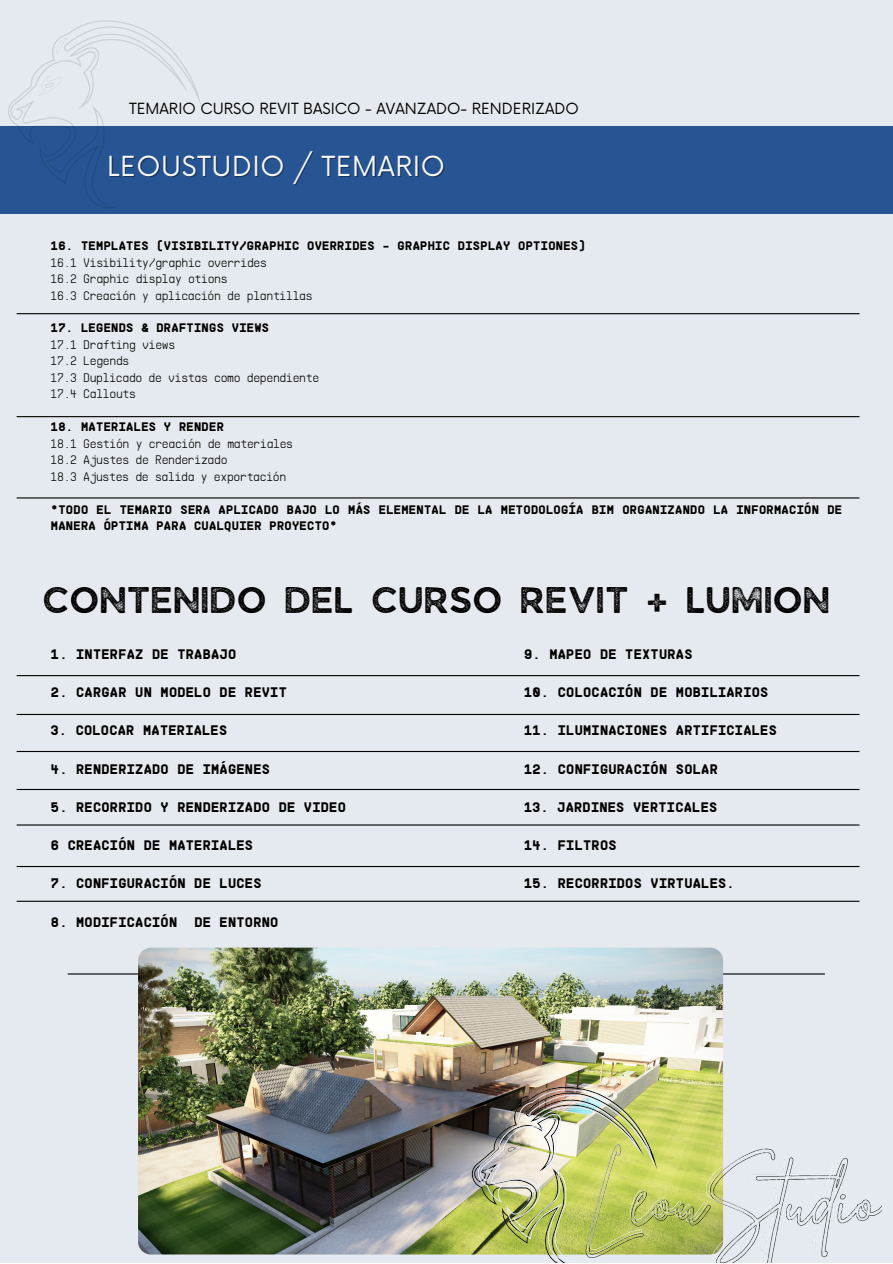
<style>
.page{position:relative;width:893px;height:1264px;background:#fff}
.page>*{position:absolute;margin:0;border:0;box-sizing:border-box;transform-origin:0 0}
.t1{font:34.95px "JA Jaya Giri Sans Rough";color:#000}
.t2{font:27px "Now";letter-spacing:.02em;color:#f6f6f5}
.t3{font:15px "Now";color:#000}
.t4{font:700 13.8px "Supply";letter-spacing:-.03em;color:#000}
.t5{font:12.3px "Supply";letter-spacing:-.03em;color:#000}
.t6{font:700 12.3px/16.5px "Supply";letter-spacing:-.03em;color:#000}
</style>
<div class="page">
<div style="left:0;top:0;width:892px;height:1262px;background:#e4eaef"></div>
<div style="left:0;top:126px;width:892px;height:87px;background:#275594"></div>
<hr style="left:68px;top:973px;width:756px;height:1px;background:#000">
<img style="left:8px;top:20px;width:193px;height:188px">
<hr style="left:17px;top:313px;width:842px;height:1px;background:#000">
<hr style="left:17px;top:416px;width:842px;height:1px;background:#000">
<hr style="left:17px;top:497px;width:842px;height:1px;background:#000">
<hr style="left:17px;top:675px;width:842px;height:1px;background:#000">
<hr style="left:17px;top:714px;width:842px;height:1px;background:#000">
<hr style="left:17px;top:751px;width:842px;height:1px;background:#000">
<hr style="left:17px;top:789px;width:842px;height:1px;background:#000">
<hr style="left:17px;top:824px;width:842px;height:1px;background:#000">
<hr style="left:17px;top:866px;width:842px;height:1px;background:#000">
<hr style="left:17px;top:900px;width:842px;height:1px;background:#000">
<img style="left:138px;top:947px;width:585px;height:307px;border-radius:13px">
<img style="left:466px;top:1025px;width:257px;height:230px">
<img style="left:470px;top:1039px;width:412px;height:223px">
<p class="t3" style="left:129px;top:100px;width:451px">TEMARIO CURSO REVIT BASICO - AVANZADO- RENDERIZADO</p>
<p class="t2" style="left:107px;top:151px;width:339px">LEOUSTUDIO / TEMARIO</p>
<p class="t6" style="left:51px;top:237px;width:537px">16. TEMPLATES (VISIBILITY/GRAPHIC OVERRIDES - GRAPHIC DISPLAY OPTIONES)</p>
<p class="t5" style="left:51px;top:254px;width:218px">16.1 Visibility/graphic overrides</p>
<p class="t5" style="left:51px;top:271px;width:179px">16.2 Graphic display otions</p>
<p class="t5" style="left:51px;top:287px;width:263px">16.3 Creación y aplicación de plantillas</p>
<p class="t6" style="left:51px;top:319px;width:220px">17. LEGENDS &amp; DRAFTINGS VIEWS</p>
<p class="t5" style="left:51px;top:337px;width:126px">17.1 Drafting views</p>
<p class="t5" style="left:51px;top:353px;width:80px">17.2 Legends</p>
<p class="t5" style="left:51px;top:370px;width:270px">17.3 Duplicado de vistas como dependiente</p>
<p class="t5" style="left:51px;top:386px;width:87px">17.4 Callouts</p>
<p class="t6" style="left:51px;top:418px;width:175px">18. MATERIALES Y RENDER</p>
<p class="t5" style="left:51px;top:435px;width:244px">18.1 Gestión y creación de materiales</p>
<p class="t5" style="left:51px;top:452px;width:178px">18.2 Ajustes de Renderizado</p>
<p class="t5" style="left:51px;top:468px;width:237px">18.3 Ajustes de salida y exportación</p>
<p class="t6" style="left:51px;top:500px;width:793px">*TODO EL TEMARIO SERA APLICADO BAJO LO MÁS ELEMENTAL DE LA METODOLOGÍA BIM ORGANIZANDO LA INFORMACIÓN DE<br>MANERA ÓPTIMA PARA CUALQUIER PROYECTO*</p>
<p class="t1" style="left:44px;top:586px;width:789px">CONTENIDO DEL CURSO REVIT + LUMION</p>
<p class="t4" style="left:51px;top:645px;width:187px">1. INTERFAZ DE TRABAJO</p>
<p class="t4" style="left:51px;top:683px;width:238px">2. CARGAR UN MODELO DE REVIT</p>
<p class="t4" style="left:51px;top:721px;width:178px">3. COLOCAR MATERIALES</p>
<p class="t4" style="left:51px;top:760px;width:221px">4. RENDERIZADO DE IMÁGENES</p>
<p class="t4" style="left:51px;top:798px;width:297px">5. RECORRIDO Y RENDERIZADO DE VIDEO</p>
<p class="t4" style="left:51px;top:836px;width:204px">6 CREACIÓN DE MATERIALES</p>
<p class="t4" style="left:51px;top:874px;width:213px">7. CONFIGURACIÓN DE LUCES</p>
<p class="t4" style="left:51px;top:913px;width:230px">8. MODIFICACIÓN DE ENTORNO</p>
<p class="t4" style="left:523px;top:645px;width:171px">9. MAPEO DE TEXTURAS</p>
<p class="t4" style="left:523px;top:683px;width:246px">10. COLOCACIÓN DE MOBILIARIOS</p>
<p class="t4" style="left:523px;top:721px;width:255px">11. ILUMINACIONES ARTIFICIALES</p>
<p class="t4" style="left:523px;top:760px;width:196px">12. CONFIGURACIÓN SOLAR</p>
<p class="t4" style="left:523px;top:798px;width:195px">13. JARDINES VERTICALES</p>
<p class="t4" style="left:523px;top:836px;width:95px">14. FILTROS</p>
<p class="t4" style="left:523px;top:874px;width:213px">15. RECORRIDOS VIRTUALES.</p>
</div>
